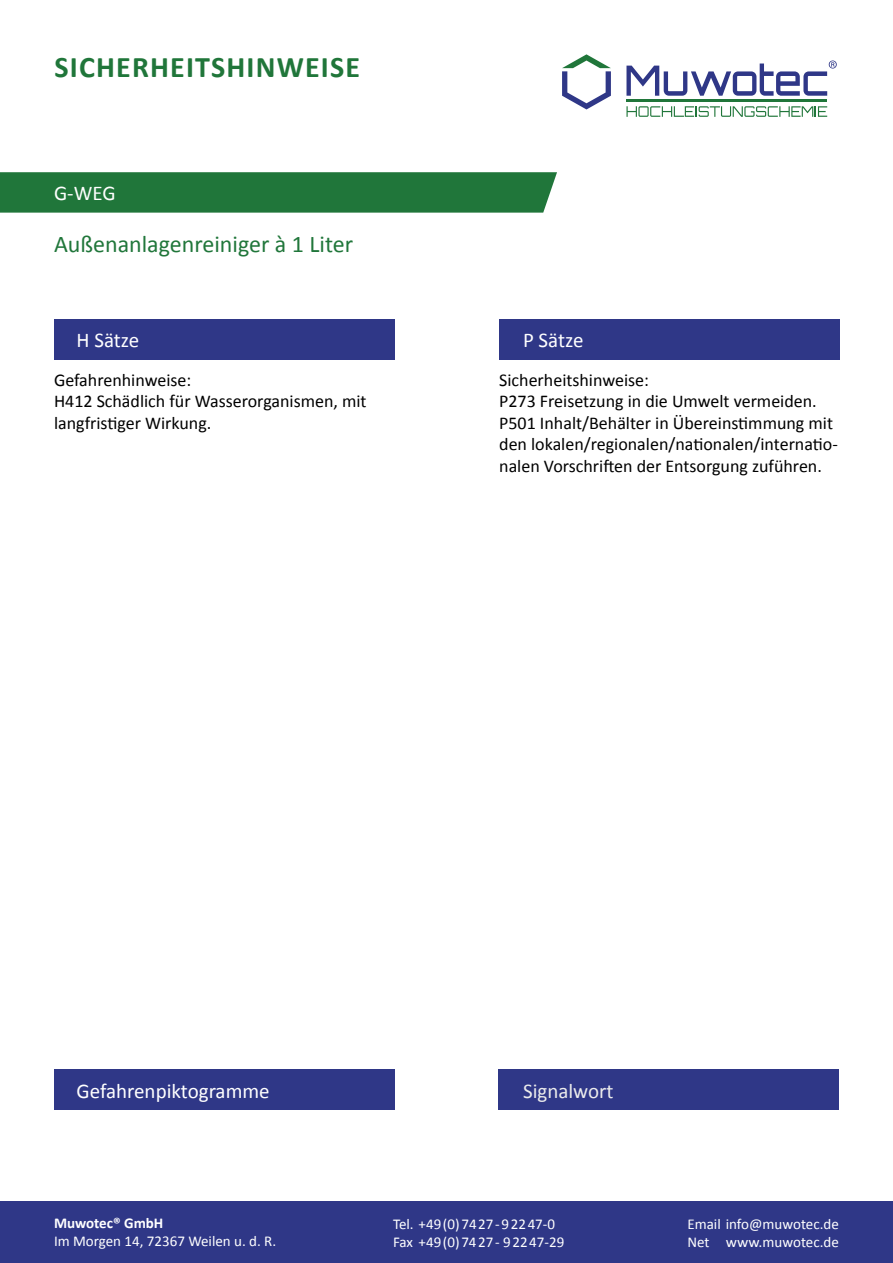
<style>
.page{position:relative;width:893px;height:1263px;background:#fff}
.page>*{position:absolute;margin:0;border:0;box-sizing:border-box;transform-origin:0 0}
.t1{font:700 30px "Calibri";letter-spacing:.04em;color:#20763a}
.t2{font:24px "Calibri";color:#20763a}
.t3{font:21px "Calibri";color:#fff}
.t4{font:21px "Calibri";color:#ececec}
.t5{font:18px/21.6px "Calibri";color:#000}
.t6{font:15px/18px "Calibri";color:#fff}
.t7{font:700 15px "Calibri";color:#fff}
</style>
<div class="page">
<div style="left:54px;top:319px;width:340px;height:40px;background:#2f3787"></div>
<div style="left:499px;top:319px;width:340px;height:40px;background:#2f3787"></div>
<div style="left:499px;top:1069px;width:340px;height:41px;background:#2f3787"></div>
<div style="left:0;top:172px;width:557px;height:41px;background:#20763a"></div>
<div style="left:54px;top:1069px;width:340px;height:41px;background:#2f3787"></div>
<svg style="left:562px;top:54px;width:49px;height:55px"></svg>
<hr style="left:626px;top:100px;width:201px;height:2px;background:#20763a">
<svg style="left:626px;top:106px;width:201px;height:11px"></svg>
<svg style="left:626px;top:60px;width:211px;height:36px"></svg>
<div style="left:0;top:1201px;width:893px;height:62px;background:#2f3787"></div>
<h1 class="t1" style="left:55px;top:48px;width:307px">SICHERHEITSHINWEISE</h1>
<p class="t3" style="left:54px;top:180px;width:63px">G-WEG</p>
<h2 class="t2" style="left:54px;top:229px;width:301px">Außenanlagenreiniger à 1 Liter</h2>
<p class="t3" style="left:77px;top:327px;width:64px">H Sätze</p>
<p class="t3" style="left:523px;top:327px;width:62px">P Sätze</p>
<p class="t5" style="left:54px;top:368px;width:314px">Gefahrenhinweise:<br>H412 Schädlich für Wasserorganismen, mit langfristiger Wirkung.</p>
<p class="t5" style="left:499px;top:368px;width:340px">Sicherheitshinweise:<br>P273 Freisetzung in die Umwelt vermeiden.<br>P501 Inhalt/Behälter in Übereinstimmung mit den lokalen/regionalen/nationalen/internatio&shy;nalen Vorschriften der Entsorgung zuführen.</p>
<p class="t3" style="left:77px;top:1077px;width:195px">Gefahrenpiktogramme</p>
<p class="t7" style="left:54px;top:1213px;width:111px">Muwotec® GmbH</p>
<p class="t6" style="left:54px;top:1231px;width:224px">Im Morgen 14, 72367 Weilen u. d. R.</p>
<p class="t4" style="left:523px;top:1077px;width:92px">Signalwort</p>
<p class="t6" style="left:393px;top:1214px;width:173px">Tel. +49(0)7427-92247-0<br>Fax +49(0)7427- 92247-29</p>
<p class="t6" style="left:687px;top:1214px;width:153px">Email info@muwotec.de<br>Net www.muwotec.de</p>
</div>
